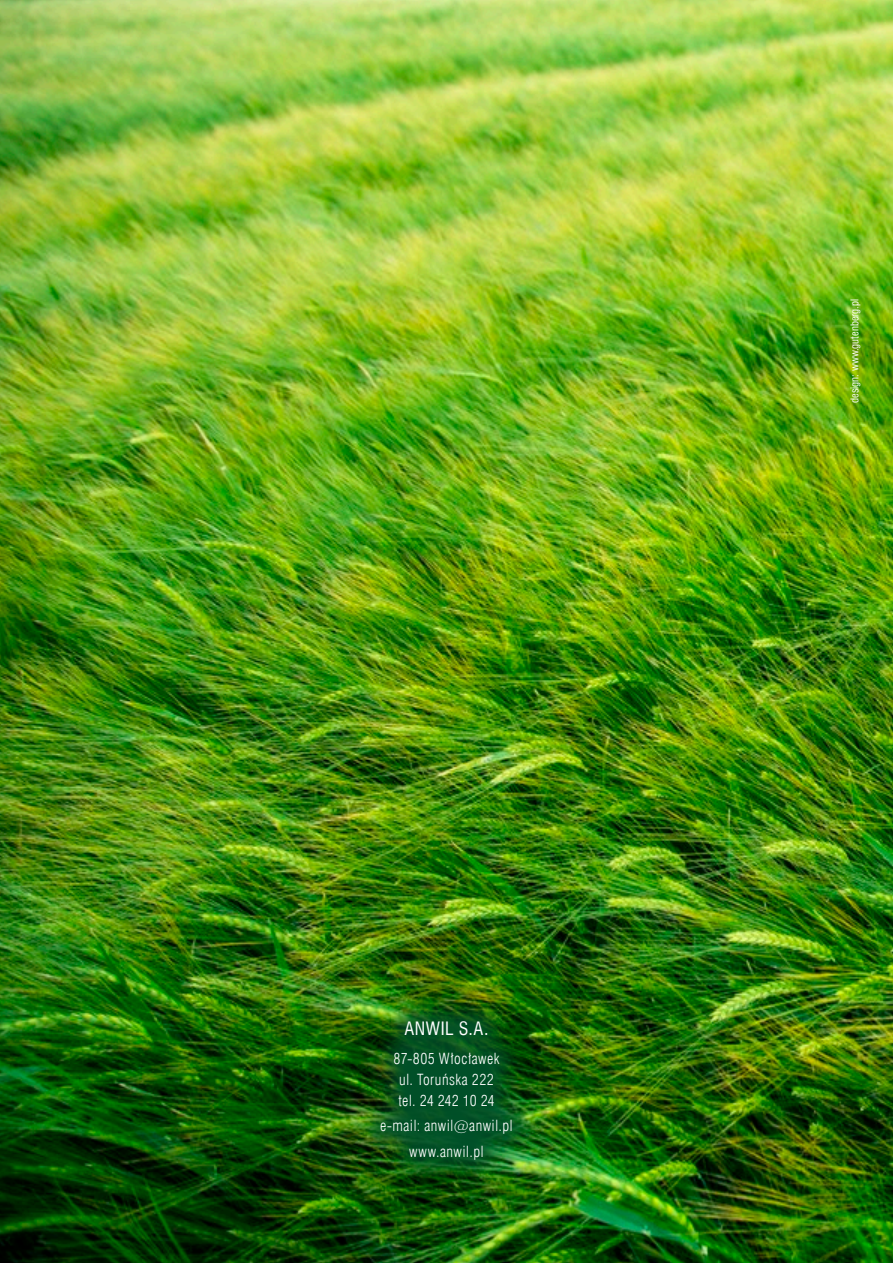
<style>
.page{position:relative;width:893px;height:1263px;background:#fff}
.page>*{position:absolute;margin:0;border:0;box-sizing:border-box;transform-origin:0 0}
.t1{font:18px "Swis 721 Cn EU Normal";letter-spacing:.03em;color:#fff}
.t2{font:15px/21px "Swis 721 Lt Cn EU Normal";letter-spacing:.025em;color:#fff;text-align:center}
.t3{font:10.5px "Swis 721 Cn EU Normal";color:#fff}
</style>
<div class="page">
<img style="left:0;top:0;width:893px;height:1263px">
<img style="left:357px;top:997px;width:178px;height:185px">
<p class="t1" style="left:404px;top:1016px;width:86px">ANWIL S.A.</p>
<p class="t2" style="left:393px;top:1048px;width:108px">87-805 Włocławek ul. Toruńska 222 tel. 24 242 10 24</p>
<p class="t2" style="left:380px;top:1113px;width:134px;line-height:25.2px">e-mail: anwil@anwil.pl www.anwil.pl</p>
<p class="t3" style="left:848px;top:403px;width:105px;rotate:-90deg">design: www.gutenberg.pl</p>
</div>
